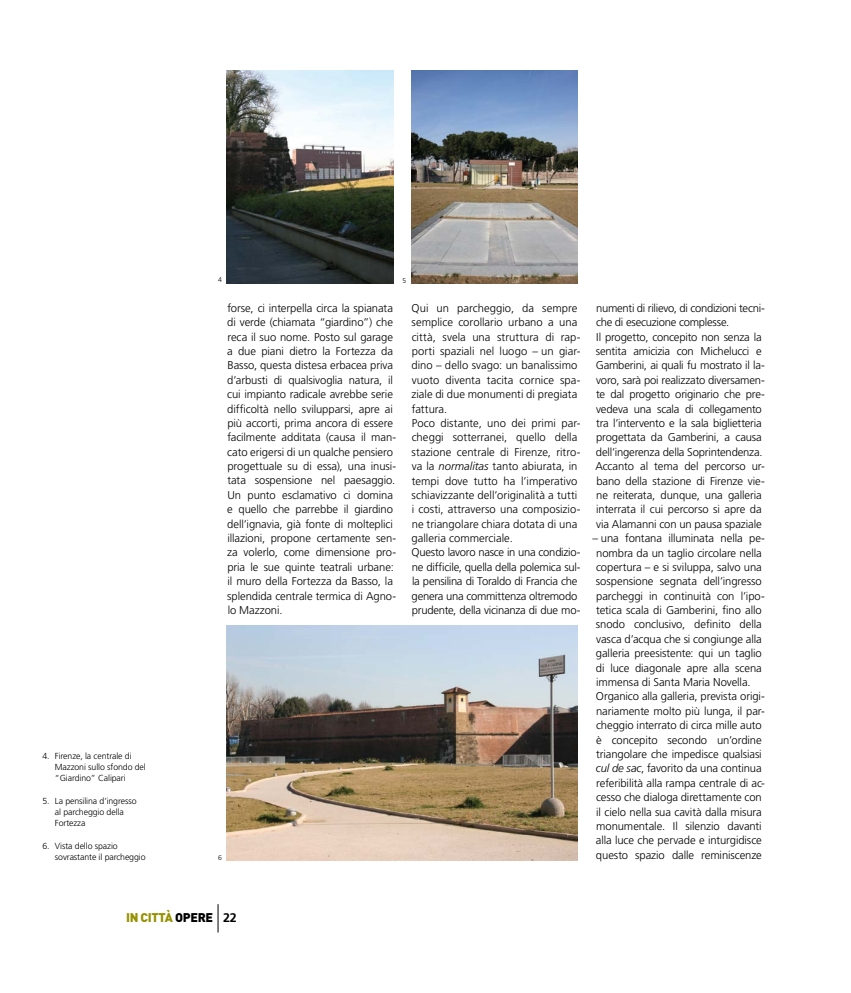
<style>
.page{position:relative;width:851px;height:993px;background:#fff}
.page>*{position:absolute;margin:0;border:0;box-sizing:border-box;transform-origin:0 0}
.t1{font:900 12.5px "DIN";letter-spacing:-.025em;color:#979200}
.t2{font:300 11.25px/14.4px "Frutiger LT Std";letter-spacing:-.01em;color:#000}
.t3{font:300 8.75px/11.2px "Frutiger LT Std";letter-spacing:-.01em;color:#000}
.t4{font:300 6.88px "Frutiger LT Std";color:#000}
.s1{font-style:italic}
.s2{color:#000}
.s3{font-family:"Frutiger LT Std";font-weight:700;color:#000}
</style>
<div class="page">
<svg style="left:218px;top:904px;width:1px;height:28px"></svg>
<img style="left:227px;top:71px;width:166px;height:212px">
<img style="left:411px;top:71px;width:167px;height:212px">
<img style="left:227px;top:625px;width:351px;height:234px">
<p class="t3" style="left:55px;top:749px;width:92px;text-indent:-12px">4. Firenze, la centrale di<br>Mazzoni sullo sfondo del “Giardino” Calipari</p>
<p class="t3" style="left:55px;top:794px;width:83px;text-indent:-12px">5. La pensilina d’ingresso al parcheggio della<br>Fortezza</p>
<p class="t3" style="left:55px;top:839px;width:92px;text-indent:-12px">6. Vista dello spazio sovrastante il parcheggio</p>
<p class="t4" style="left:218px;top:275px;width:5px">4</p>
<p class="t4" style="left:402px;top:277px;width:5px">5</p>
<p class="t2" style="left:227px;top:301px;width:171px">forse, ci interpella circa la spianata di verde (chiamata “giardino”) che reca il suo nome. Posto sul garage a due piani dietro la Fortezza da Basso, questa distesa erbacea priva d’arbusti di qualsivoglia natura, il cui impianto radicale avrebbe serie difficoltà nello svilupparsi, apre ai più accorti, prima ancora di essere facilmente additata (causa il man&shy;cato erigersi di un qualche pensiero progettuale su di essa), una inusi&shy;tata sospensione nel paesaggio.<br>Un punto esclamativo ci domina e quello che parrebbe il giardino dell’ignavia, già fonte di molteplici illazioni, propone certamente sen&shy;za volerlo, come dimensione pro&shy;pria le sue quinte teatrali urbane: il muro della Fortezza da Basso, la splendida centrale termica di Agno&shy;lo Mazzoni.</p>
<p class="t2" style="left:411px;top:301px;width:171px">Qui un parcheggio, da sempre semplice corollario urbano a una città, svela una struttura di rap&shy;porti spaziali nel luogo – un giar&shy;dino – dello svago: un banalissimo vuoto diventa tacita cornice spa&shy;ziale di due monumenti di pregiata fattura.<br>Poco distante, uno dei primi par&shy;cheggi sotterranei, quello della stazione centrale di Firenze, ritro&shy;va la <span class="s1">normalitas</span> tanto abiurata, in tempi dove tutto ha l’imperativo schiavizzante dell’originalità a tutti i costi, attraverso una composizio&shy;ne triangolare chiara dotata di una galleria commerciale.<br>Questo lavoro nasce in una condizio&shy;ne difficile, quella della polemica sul&shy;la pensilina di Toraldo di Francia che genera una committenza oltremodo prudente, della vicinanza di due mo-</p>
<p class="t2" style="left:595px;top:301px;width:171px">numenti di rilievo, di condizioni tecni&shy;che di esecuzione complesse.<br>Il progetto, concepito non senza la sentita amicizia con Michelucci e Gamberini, ai quali fu mostrato il la&shy;voro, sarà poi realizzato diversamen&shy;te dal progetto originario che pre&shy;vedeva una scala di collegamento tra l’intervento e la sala biglietteria progettata da Gamberini, a causa dell’ingerenza della Soprintendenza.<br>Accanto al tema del percorso ur&shy;bano della stazione di Firenze vie&shy;ne reiterata, dunque, una galleria interrata il cui percorso si apre da via Alamanni con un pausa spaziale</p>
<p class="t2" style="left:595px;top:531px;width:170px;text-indent:-3px">– una fontana illuminata nella pe&shy;nombra da un taglio circolare nella copertura – e si sviluppa, salvo una sospensione segnata dell’ingresso parcheggi in continuità con l’ipo&shy;tetica scala di Gamberini, fino allo snodo conclusivo, definito della vasca d’acqua che si congiunge alla galleria preesistente: qui un taglio di luce diagonale apre alla scena immensa di Santa Maria Novella.<br>Organico alla galleria, prevista origi&shy;nariamente molto più lunga, il par&shy;cheggio interrato di circa mille auto è concepito secondo un’ordine triangolare che impedisce qualsiasi <span class="s1">cul de sac</span>, favorito da una continua referibilità alla rampa centrale di ac&shy;cesso che dialoga direttamente con il cielo nella sua cavità dalla misura monumentale. Il silenzio davanti alla luce che pervade e inturgidisce questo spazio dalle reminiscenze</p>
<p class="t4" style="left:218px;top:853px;width:5px">6</p>
<p class="t1" style="left:126px;top:908px;width:112px">IN CITTÀ <span class="s2">OPERE</span> <span class="s3">22</span></p>
</div>
